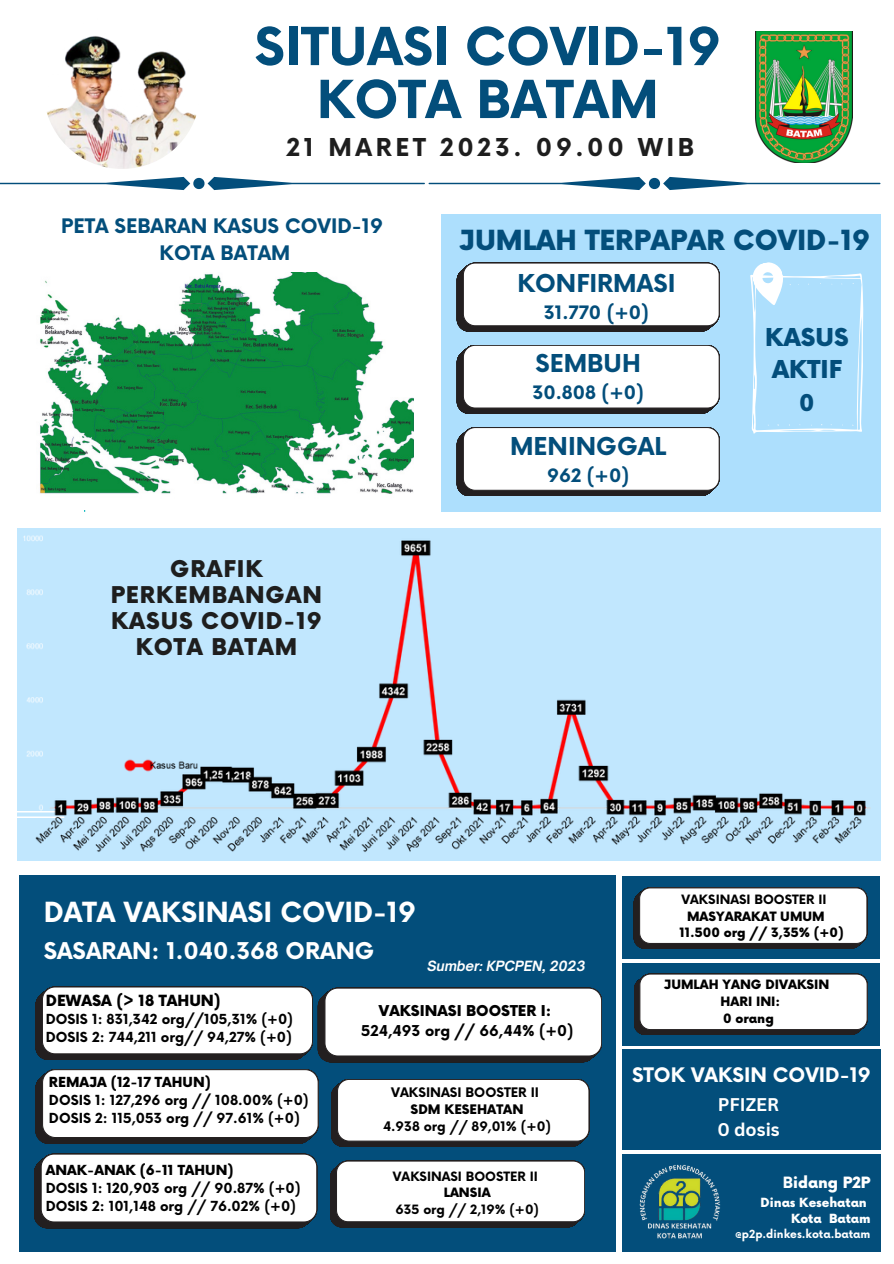
<style>
.page{position:relative;width:894px;height:1264px;background:#fff}
.page>*{position:absolute;margin:0;border:0;box-sizing:border-box;transform-origin:0 0}
.t1{font:700 51px/52.9px "Now";color:#034e7b;text-align:center}
.t2{font:900 27px "Now";color:#034e7b}
.t3{font:700 27px "Now";color:#fff}
.t4{font:700 24px "Now";color:#034e7b}
.t5{font:700 24px "Now";letter-spacing:.15em;color:#1e1e1e}
.t6{font:900 24px/32.7px "Now";color:#034e7b}
.t7{font:900 22.5px/26px "Now";letter-spacing:.04em;color:#1e1e1e;text-align:center}
.t8{font:700 22.5px "Now";color:#fff}
.t9{font:900 22.5px "Now";color:#034e7b}
.t10{font:700 19.5px/27px "Now";color:#034e7b;text-align:center}
.t11{font:700 19.5px "Now";color:#fff}
.t12{font:700 18px "Now";color:#034e7b}
.t13{font:700 17.85px/24.8px "Canva Sans";color:#fff}
.t14{font:900 15.15px "Now";color:#fff}
.t15{font:900 15px "Now";color:#000}
.t16{font:700 14.55px "Now";color:#000}
.t17{font:900 14.55px "Now";color:#000}
.t18{font:700 13.5px/18px "Now";color:#000}
.t19{font:900 13.5px "Now";color:#000}
.t20{font:italic 700 13.5px "Open Sauce One";color:#fff}
.t21{font:700 12.75px "Now";color:#000}
.t22{font:900 12.75px "Now";color:#000}
.t23{font:900 12.6px/16.8px "Now";color:#000}
.t24{font:700 12.6px "Now";color:#000}
.t25{font:900 12.3px/16.4px "Now";color:#fff}
.t26{font:700 10.95px "Now";color:#fff}
.s1{font-weight:700}
</style>
<div class="page">
<div style="left:441px;top:214px;width:439px;height:297px;background:#addffd"></div>
<img style="left:44px;top:12px;width:156px;height:157px;border-radius:50%">
<img style="left:755px;top:31px;width:97px;height:132px">
<svg style="left:0;top:177px;width:880px;height:13px"></svg>
<svg style="left:457px;top:263px;width:262px;height:68px;background:#e4e4e4"></svg>
<svg style="left:457px;top:345px;width:262px;height:69px;background:#e1e2e2"></svg>
<svg style="left:457px;top:427px;width:262px;height:69px;background:#e2e2e2"></svg>
<svg style="left:750px;top:262px;width:114px;height:172px"></svg>
<div style="left:20px;top:875px;width:596px;height:375px;background:#034e7b"></div>
<svg style="left:331px;top:1079px;width:258px;height:67px;background:#e2e2e3"></svg>
<svg style="left:36px;top:1069px;width:282px;height:74px;background:#e2e3e3"></svg>
<svg style="left:34px;top:1153px;width:283px;height:75px;background:#dfdfe0"></svg>
<svg style="left:330px;top:1160px;width:254px;height:67px;background:#dedfdf"></svg>
<svg style="left:36px;top:986px;width:565px;height:76px;background:#d9dbdd"></svg>
<div style="left:622px;top:1049px;width:258px;height:100px;background:#034e7b"></div>
<div style="left:622px;top:1153px;width:258px;height:97px;background:#034e7b"></div>
<img style="left:639px;top:1164px;width:82px;height:75px">
<div style="left:622px;top:876px;width:257px;height:82px;background:#034e7b"></div>
<svg style="left:633px;top:887px;width:233px;height:61px;background:#e0e0e1"></svg>
<div style="left:622px;top:963px;width:257px;height:82px;background:#034e7b"></div>
<svg style="left:634px;top:973px;width:233px;height:61px;background:#dfe0e0"></svg>
<img style="left:40px;top:272px;width:373px;height:222px">
<img style="left:17px;top:530px;width:863px;height:331px">
<h1 class="t1" style="left:254px;top:23px;width:468px">SITUASI COVID-19<br>KOTA BATAM</h1>
<h3 class="t5" style="left:286px;top:134px;width:409px">21 MARET 2023. 09.00 WIB</h3>
<h3 class="t10" style="left:61px;top:214px;width:323px">PETA SEBARAN KASUS COVID-19<br>KOTA BATAM</h3>
<h3 class="t7" style="left:111px;top:557px;width:213px">GRAFIK<br>PERKEMBANGAN<br>KASUS COVID-19<br>KOTA BATAM</h3>
<h2 class="t2" style="left:459px;top:225px;width:412px">JUMLAH TERPAPAR COVID-19</h2>
<h3 class="t4" style="left:517px;top:270px;width:159px">KONFIRMASI</h3>
<h3 class="t12" style="left:543px;top:302px;width:107px">31.770 (+0)</h3>
<h3 class="t4" style="left:535px;top:350px;width:107px">SEMBUH</h3>
<h3 class="t12" style="left:532px;top:383px;width:113px">30.808 (+0)</h3>
<h3 class="t4" style="left:510px;top:433px;width:158px">MENINGGAL</h3>
<h3 class="t12" style="left:547px;top:466px;width:83px">962 (+0)</h3>
<h3 class="t6" style="left:765px;top:322px;width:85px">KASUS<br>AKTIF</h3>
<h3 class="t9" style="left:799px;top:391px;width:17px">0</h3>
<h2 class="t3" style="left:44px;top:897px;width:374px">DATA VAKSINASI COVID-19</h2>
<h3 class="t8" style="left:44px;top:939px;width:332px">SASARAN: 1.040.368 ORANG</h3>
<p class="t20" style="left:427px;top:957px;width:160px">Sumber: KPCPEN, 2023</p>
<p class="t15" style="left:46px;top:992px;width:176px">DEWASA (&gt; 18 TAHUN)</p>
<p class="t18" style="left:46px;top:1011px;width:249px">DOSIS 1: 831,342 org//105,31% (+0)<br>DOSIS 2: 744,211 org// 94,27% (+0)</p>
<p class="t19" style="left:49px;top:1074px;width:163px">REMAJA (12-17 TAHUN)</p>
<p class="t18" style="left:49px;top:1091px;width:261px">DOSIS 1: 127,296 org // 108.00% (+0)<br>DOSIS 2: 115,053 org // 97.61% (+0)</p>
<p class="t19" style="left:46px;top:1162px;width:189px">ANAK-ANAK (6-11 TAHUN)</p>
<p class="t18" style="left:46px;top:1179px;width:256px">DOSIS 1: 120,903 org // 90.87% (+0)<br>DOSIS 2: 101,148 org // 76.02% (+0)</p>
<p class="t17" style="left:379px;top:1002px;width:174px">VAKSINASI BOOSTER I:</p>
<p class="t16" style="left:361px;top:1022px;width:214px">524,493 org // 66,44% (+0)</p>
<p class="t21" style="left:391px;top:1085px;width:149px">VAKSINASI BOOSTER II</p>
<p class="t22" style="left:410px;top:1102px;width:114px">SDM KESEHATAN</p>
<p class="t21" style="left:383px;top:1119px;width:169px">4.938 org // 89,01% (+0)</p>
<p class="t24" style="left:393px;top:1169px;width:146px">VAKSINASI BOOSTER II</p>
<p class="t23" style="left:443px;top:1185px;width:48px">LANSIA</p>
<p class="t24" style="left:395px;top:1202px;width:145px">635 org // 2,19% (+0)</p>
<p class="t24" style="left:681px;top:892px;width:146px">VAKSINASI BOOSTER II</p>
<p class="t23" style="left:679px;top:908px;width:166px;text-indent:8px">MASYARAKAT UMUM<br>11.500 org // 3,35% (+0)</p>
<p class="t23" style="left:663px;top:976px;width:167px;text-align:center">JUMLAH YANG DIVAKSIN<br>HARI INI:<br>0 orang</p>
<h3 class="t11" style="left:632px;top:1064px;width:240px">STOK VAKSIN COVID-19</h3>
<h3 class="t13" style="left:717px;top:1092px;width:64px">PFIZER<br>0 dosis</h3>
<p class="t14" style="left:782px;top:1174px;width:89px"><span class="s1">B</span>idang P2P</p>
<p class="t25" style="left:790px;top:1194px;width:81px;text-indent:-30px">Dinas Kesehatan<br>Kota Batam</p>
<p class="t26" style="left:734px;top:1228px;width:137px">@p2p.dinkes.kota.batam</p>
</div>
